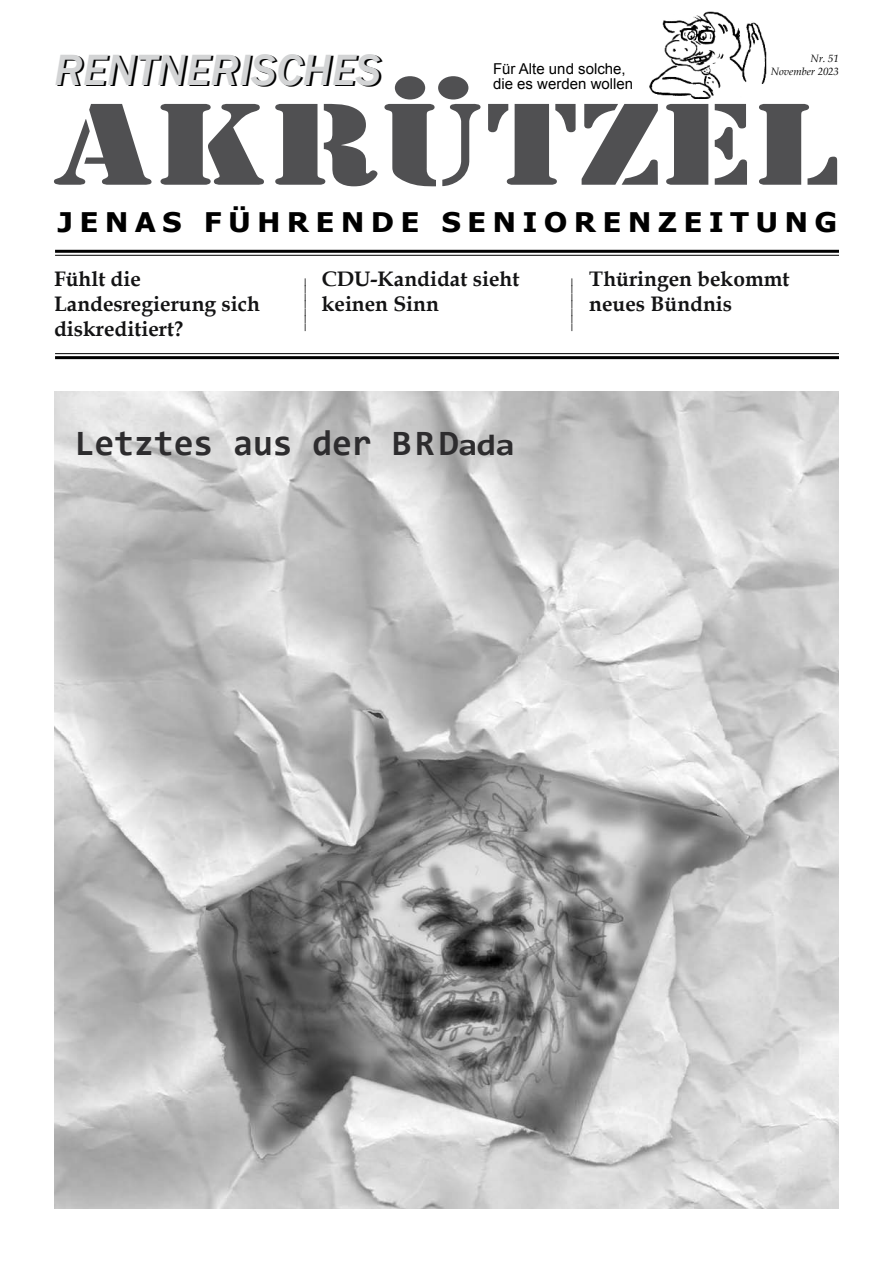
<style>
.page{position:relative;width:893px;height:1263px;background:#fff}
.page>*{position:absolute;margin:0;border:0;box-sizing:border-box;transform-origin:0 0}
.t1{font:108px "Stencil Std";color:#505052;scale:1.3 1}
.t2{font:italic 500 45px "Franklin Gothic";color:#000}
.t3{font:700 36px "Consolas";color:#2d2c2e}
.t4{font:700 27px "Tahoma";letter-spacing:.23em;color:#000;scale:1.11 1}
.t5{font:700 21px/25.2px "Book Antiqua";color:#131314}
.t6{font:15px/15px "Arial";color:#000}
.t7{font:15px "Book Antiqua";color:#000}
.t8{font:italic 10.65px/12.8px "Book Antiqua";color:#000;text-align:right}
.s1{font-size:29.55px}
</style>
<div class="page">
<hr style="left:55px;top:250px;width:784px;height:3px;background:#000">
<hr style="left:55px;top:255px;width:784px;height:1px;background:#000">
<hr style="left:55px;top:353px;width:784px;height:1px;background:#000">
<hr style="left:55px;top:356px;width:784px;height:3px;background:#000">
<img style="left:649px;top:11px;width:118px;height:88px">
<img style="left:54px;top:391px;width:785px;height:818px">
<p class="t6" style="left:493px;top:61px;width:142px">Für Alte und solche, die es werden wollen</p>
<p class="t8" style="left:771px;top:51px;width:70px">Nr. 51<br>November 2023</p>
<h2 class="t2" style="left:56px;top:44px;width:328px">RENTNERISCHES</h2>
<h1 class="t1" style="left:55px;top:75px;width:603px">AKRÜTZEL</h1>
<p class="t4" style="left:58px;top:203px;width:703px">JENAS FÜHRENDE SENIORENZEITUNG</p>
<p class="t5" style="left:54px;top:266px;width:207px">Fühlt die<br>Landesregierung sich diskreditiert?</p>
<p class="t5" style="left:322px;top:266px;width:199px">CDU-Kandidat sieht keinen Sinn</p>
<p class="t5" style="left:589px;top:266px;width:202px">Thüringen bekommt neues Bündnis</p>
<p class="t7" style="left:288px;top:331px;width:54px;rotate:-90deg">_______</p>
<p class="t7" style="left:555px;top:331px;width:54px;rotate:-90deg">_______</p>
<h3 class="t3" style="left:75px;top:421px;width:442px">Letztes aus der BRD<span class="s1">ada</span></h3>
</div>
